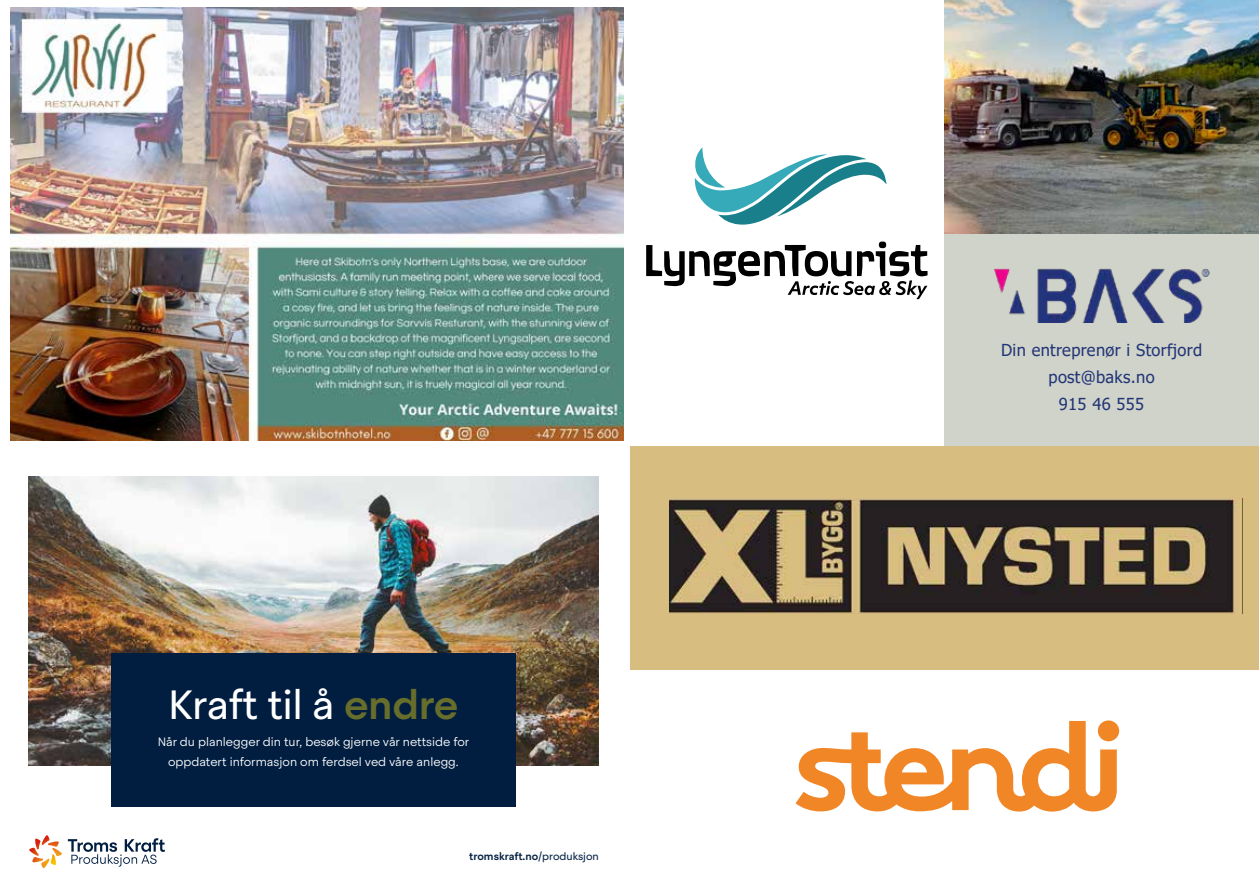
<style>
.page{position:relative;width:1259px;height:893px;background:#fff}
.page>*{position:absolute;margin:0;border:0;box-sizing:border-box;transform-origin:0 0}
.t1{font:40.65px "Steradian";letter-spacing:-.01em;color:#fff}
.t2{font:16.5px/27px "Tahoma";letter-spacing:.02em;color:#223578;text-align:center}
.t3{font:300 12px/19.5px "Steradian";color:#fff;text-align:center}
.t4{font:500 10.5px "Steradian";color:#011e41}
.s1{font-weight:500;color:#676d2a}
.s2{font-weight:400}
</style>
<div class="page">
<img style="left:28px;top:476px;width:571px;height:290px">
<svg style="left:29px;top:835px;width:136px;height:34px"></svg>
<div style="left:111px;top:653px;width:405px;height:154px;background:#011e41"></div>
<img style="left:10px;top:7px;width:613px;height:434px">
<div style="left:944px;top:0;width:315px;height:446px;background:#d0d3c9"></div>
<img style="left:944px;top:0;width:315px;height:234px">
<img style="left:994px;top:268px;width:215px;height:54px">
<svg style="left:646px;top:242px;width:281px;height:57px"></svg>
<svg style="left:694px;top:147px;width:192px;height:78px"></svg>
<div style="left:630px;top:446px;width:629px;height:224px;background:#d7bd7f"></div>
<img style="left:669px;top:498px;width:573px;height:116px">
<svg style="left:795px;top:720px;width:324px;height:91px"></svg>
<h1 class="t1" style="left:168px;top:681px;width:292px">Kraft til å <span class="s1">endre</span></h1>
<p class="t3" style="left:158px;top:732px;width:313px">Når du planlegger din tur, besøk gjerne vår nettside for oppdatert informasjon om ferdsel ved våre anlegg.</p>
<p class="t4" style="left:469px;top:850px;width:131px">tromskraft.no<span class="s2">/produksjon</span></p>
<h2 class="t2" style="left:1001px;top:337px;width:202px">Din entreprenør i Storfjord post@baks.no<br>915 46 555</h2>
</div>
